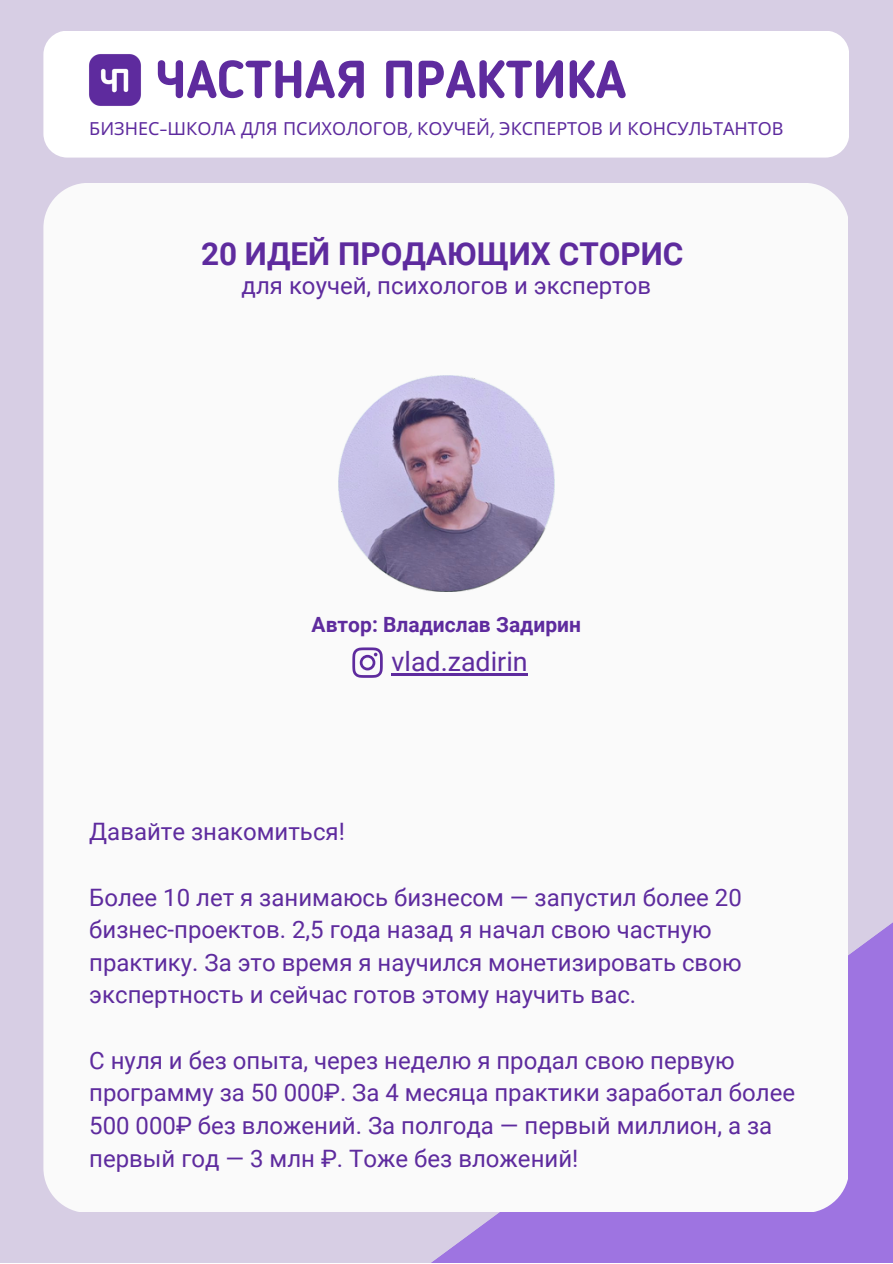
<style>
.page{position:relative;width:893px;height:1264px;background:#fff}
.page>*{position:absolute;margin:0;border:0;box-sizing:border-box;transform-origin:0 0}
.t1{font:700 52.5px "Blogger Sans";color:#5e2b9e}
.t2{font:700 31.5px "Roboto";color:#5e2b9e}
.t3{font:26.85px "Roboto";color:#5e2b9e}
.t4{font:24px/32.5px "Roboto";color:#5e2b9e}
.t5{font:700 21px "Roboto";color:#5e2b9e}
.t6{font:18px "Noto Sans";color:#5e2b9e}
.s1{font-family:"Now"}
</style>
<div class="page">
<div style="left:0;top:0;width:892px;height:1262px;background:#d7cee4"></div>
<svg style="left:175px;top:923px;width:717px;height:339px;fill:#9e74e1"></svg>
<div style="left:43px;top:183px;width:805px;height:1028px;background:#fafafa;border-radius:45px"></div>
<div style="left:43px;top:31px;width:806px;height:127px;background:#fff;border-radius:24px"></div>
<img style="left:89px;top:54px;width:52px;height:52px">
<img style="left:338px;top:375px;width:216px;height:216px">
<svg style="left:338px;top:375px;width:216px;height:216px;background:#a496b8"></svg>
<svg style="left:352px;top:647px;width:31px;height:31px"></svg>
<hr style="left:391px;top:673px;width:136px;height:3px;background:#5e2b9e">
<h1 class="t1" style="left:155px;top:58px;width:472px">ЧАСТНАЯ ПРАКТИКА</h1>
<p class="t6" style="left:89px;top:116px;width:695px">БИЗНЕС<span class="s1">-</span>ШКОЛА ДЛЯ ПСИХОЛОГОВ<span class="s1">,</span> КОУЧЕЙ<span class="s1">,</span> ЭКСПЕРТОВ И КОНСУЛЬТАНТОВ</p>
<h2 class="t2" style="left:201px;top:235px;width:484px">20 ИДЕЙ ПРОДАЮЩИХ СТОРИС</h2>
<p class="t4" style="left:241px;top:269px;width:411px">для коучей, психологов и экспертов</p>
<p class="t5" style="left:311px;top:613px;width:271px">Автор: Владислав Задирин</p>
<p class="t3" style="left:391px;top:646px;width:138px">vlad.zadirin</p>
<p class="t4" style="left:89px;top:816px;width:257px">Давайте знакомиться!</p>
<p class="t4" style="left:89px;top:881px;width:654px">Более 10 лет я занимаюсь бизнесом — запустил более 20 бизнес-проектов. 2,5 года назад я начал свою частную практику. За это время я научился монетизировать свою экспертность и сейчас готов этому научить вас.</p>
<p class="t4" style="left:89px;top:1044px;width:707px">С нуля и без опыта, через неделю я продал свою первую программу за 50 000₽. За 4 месяца практики заработал более 500 000₽ без вложений. За полгода — первый миллион, а за первый год — 3 млн ₽. Тоже без вложений!</p>
</div>
